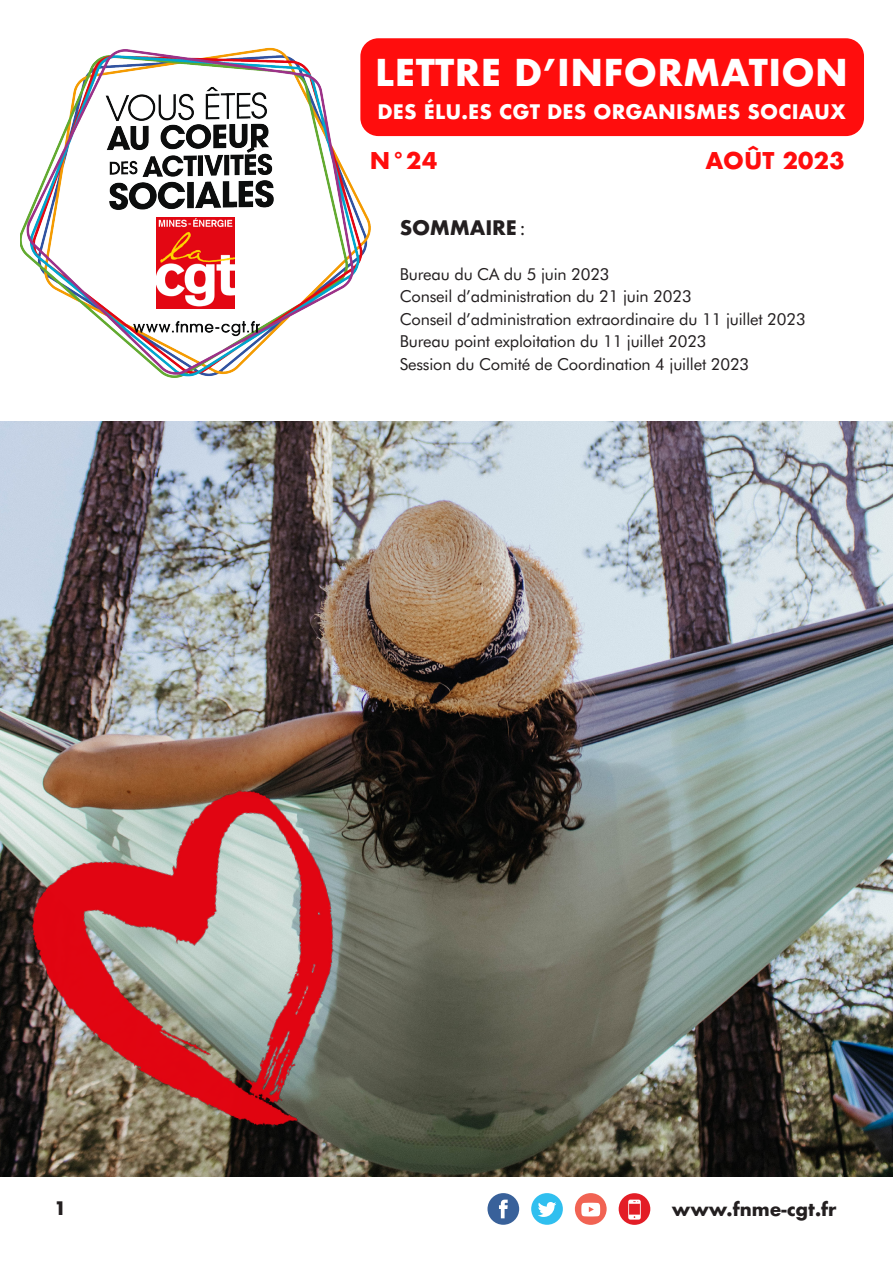
<style>
.page{position:relative;width:893px;height:1263px;background:#fff}
.page>*{position:absolute;margin:0;border:0;box-sizing:border-box;transform-origin:0 0}
.t1{font:700 36px "Futura";letter-spacing:.01em;color:#fff}
.t2{font:700 22.5px "Futura";letter-spacing:.01em;color:#ff0d0d}
.t3{font:700 19.5px "Futura";letter-spacing:.01em;color:#fff}
.t4{font:700 19.5px "Futura";letter-spacing:-.01em;color:#231f20}
.t5{font:700 18.15px "Futura";color:#231f20}
.t6{font:16.5px/22.5px "Futura BT";letter-spacing:-.01em;color:#231f20}
.s1{font-family:"Myriad Pro";font-weight:400}
</style>
<div class="page">
<div style="left:619px;top:1193px;width:31px;height:32px;background:#e31d26;border-radius:50%"></div>
<svg style="left:628px;top:1199px;width:13px;height:20px"></svg>
<div style="left:575px;top:1193px;width:32px;height:32px;background:#f16353;border-radius:50%"></div>
<svg style="left:581px;top:1203px;width:19px;height:13px"></svg>
<div style="left:531px;top:1193px;width:32px;height:32px;background:#30bfef;border-radius:50%"></div>
<svg style="left:544px;top:1202px;width:12px;height:15px"></svg>
<img style="left:0;top:421px;width:893px;height:756px">
<img style="left:20px;top:48px;width:354px;height:330px">
<div style="left:360px;top:38px;width:504px;height:98px;background:#ff0d0d;border-radius:18px"></div>
<img style="left:0;top:573px;width:544px;height:652px">
<img style="left:156px;top:217px;width:78px;height:92px">
<h1 class="t1" style="left:375px;top:46px;width:474px">LETTRE D’INFORMATION</h1>
<p class="t3" style="left:377px;top:97px;width:470px">DES ÉLU.ES CGT DES ORGANISMES SOCIAUX</p>
<h2 class="t2" style="left:370px;top:145px;width:69px">N°24</h2>
<h2 class="t2" style="left:705px;top:145px;width:141px">AOÛT 2023</h2>
<p class="t4" style="left:400px;top:213px;width:126px">SOMMAIRE <span class="s1">:</span></p>
<p class="t6" style="left:400px;top:262px;width:407px">Bureau du CA du 5 juin 2023<br>Conseil d’administration du 21 juin 2023<br>Conseil d’administration extraordinaire du 11 juillet 2023<br>Bureau point exploitation du 11 juillet 2023<br>Session du Comité de Coordination 4 juillet 2023</p>
<p class="t5" style="left:54px;top:1195px;width:14px">1</p>
<p class="t5" style="left:672px;top:1196px;width:166px">www.fnme-cgt.fr</p>
</div>
